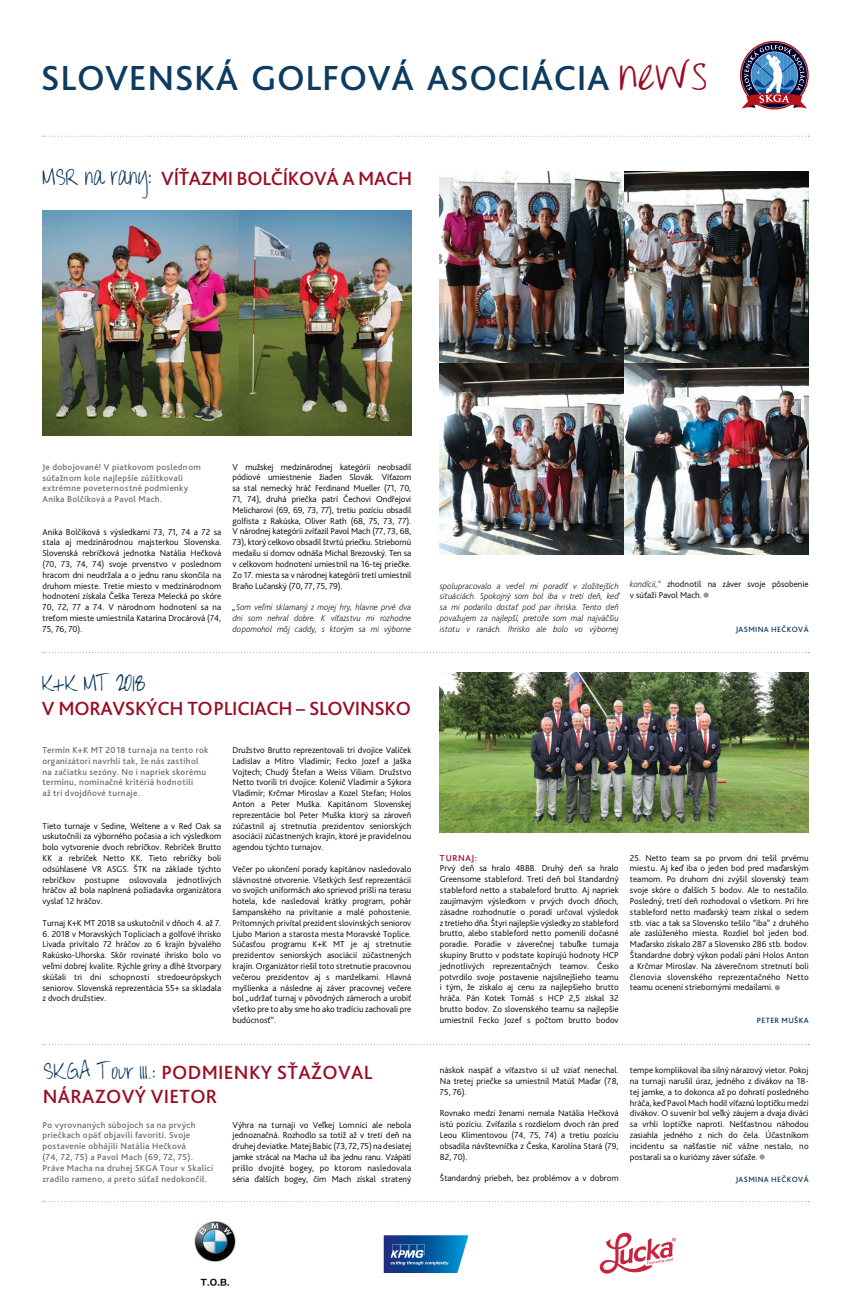
<style>
.page{position:relative;width:851px;height:1304px;background:#fff}
.page>*{position:absolute;margin:0;border:0;box-sizing:border-box;transform-origin:0 0}
.t1{font:500 36.4px "Bliss Pro";letter-spacing:.015em;color:#0e3b60}
.t2{font:24px "Throw My Hands Upinthe Air";letter-spacing:-.05em;color:#0e3b60;scale:.83 1}
.t3{font:500 20px "Bliss Pro";letter-spacing:-.015em;color:#9b0c25}
.t4{font:500 20px/24px "Bliss Pro";letter-spacing:.015em;color:#9b0c25}
.t5{font:300 9px/10.8px "Bliss Pro";color:#000;text-align:justify}
.t6{font:500 9px/10.8px "Bliss Pro";letter-spacing:.03em;color:#6d6e71}
.t7{font:italic 200 9px/10.8px "Bliss Pro";color:#000;text-align:justify}
.t8{font:500 9px "Bliss Pro";letter-spacing:.065em;color:#9b0c25}
.t9{font:500 8px "Bliss Pro";letter-spacing:.045em;color:#0e3b60}
.s1{font-family:"Throw My Hands Upinthe Air";font-weight:400;font-size:44px;color:#9b0c25}
.s2{font-family:"Throw My Hands Upinthe Air";font-weight:400;font-size:24px;color:#0e3b60}
.s3{font-weight:300}
.s4{font-style:italic}
.s5{font-family:"Throw My Hands Upinthe Air";font-weight:400;color:#0e3b60}
.s6{font-weight:200;font-style:italic}
</style>
<div class="page">
<svg style="left:741px;top:42px;width:66px;height:67px"></svg>
<svg style="left:43px;top:1201px;width:765px;height:1px"></svg>
<svg style="left:43px;top:136px;width:766px;height:1px"></svg>
<svg style="left:43px;top:652px;width:765px;height:1px"></svg>
<svg style="left:43px;top:1044px;width:765px;height:1px"></svg>
<img style="left:43px;top:211px;width:368px;height:225px">
<img style="left:440px;top:172px;width:368px;height:382px">
<img style="left:440px;top:672px;width:368px;height:160px">
<svg style="left:383px;top:1235px;width:85px;height:38px;background:#2b71ac"></svg>
<img style="left:194px;top:1221px;width:42px;height:65px">
<svg style="left:599px;top:1233px;width:76px;height:41px"></svg>
<svg style="left:774px;top:985px;width:5px;height:5px"></svg>
<svg style="left:703px;top:593px;width:5px;height:5px"></svg>
<svg style="left:759px;top:1154px;width:5px;height:6px"></svg>
<h1 class="t1" style="left:41px;top:56px;width:668px">SLOVENSKÁ GOLFOVÁ ASOCIÁCIA <span class="s1">news</span></h1>
<h3 class="t3" style="left:43px;top:166px;width:370px"><span class="s2">MSR na rany:</span> VÍŤAZMI BOLČÍKOVÁ A MACH</h3>
<p class="t6" style="left:43px;top:461px;width:160px">Je dobojované! V piatkovom poslednom súťažnom kole najlepšie zúžitkovali extrémne poveternostné podmienky Anika Bolčíková a Pavol Mach.</p>
<p class="t5" style="left:43px;top:526px;width:180px">Anika Bolčíková s výsledkami 73, 71, 74 a 72 sa stala aj medzinárodnou majsterkou Slovenska.<br>Slovenská rebríčková jednotka Natália Hečková (70, 73, 74, 74) svoje prvenstvo v poslednom hracom dni neudržala a o jednu ranu skončila na druhom mieste. Tretie miesto v medzinárodnom hodnotení získala Češka Tereza Melecká po skóre 70, 72, 77 a 74. V národnom hodnotení sa na treťom mieste umiestnila Katarína Drocárová (74, 75, 76, 70).</p>
<p class="t5" style="left:232px;top:461px;width:180px">V mužskej medzinárodnej kategórii neobsadil pódiové umiestnenie žiaden Slovák. Víťazom sa stal nemecký hráč Ferdinand Mueller (71, 70, 71, 74), druhá priečka patrí Čechovi Ondřejovi Melicharovi (69, 69, 73, 77), tretiu pozíciu obsadil golfista z Rakúska, Oliver Rath (68, 75, 73, 77).<br>V národnej kategórii zvíťazil Pavol Mach (77, 73, 68, 73), ktorý celkovo obsadil štvrtú priečku. Striebornú medailu si domov odnáša Michal Brezovský. Ten sa v celkovom hodnotení umiestnil na 16-tej priečke.<br>Zo 17. miesta sa v národnej kategórii tretí umiestnil Braňo Lučanský (70, 77, 75, 79).</p>
<p class="t7" style="left:232px;top:601px;width:180px"><span class="s3">„</span>Som veľmi sklamaný z mojej hry, hlavne prvé dva dni som nehral dobre. K víťazstvu mi rozhodne dopomohol môj caddy, s ktorým sa mi výborne</p>
<h2 class="t2" style="left:42px;top:668px;width:126px">K+K MT 2018</h2>
<h3 class="t3" style="left:42px;top:696px;width:370px">V MORAVSKÝCH TOPLICIACH – SLOVINSKO</h3>
<p class="t6" style="left:43px;top:744px;width:167px">Termín K+K MT 2018 turnaja na tento rok organizátori navrhli tak, že nás zastihol na začiatku sezóny. No i napriek skorému termínu, nominačné kritériá hodnotili<br>až tri dvojdňové turnaje.</p>
<p class="t5" style="left:43px;top:820px;width:180px">Tieto turnaje v Sedine, Weltene a v Red Oak sa uskutočnili za výborného počasia a ich výsledkom bolo vytvorenie dvoch rebríčkov. Rebríček Brutto KK a rebríček Netto KK. Tieto rebríčky boli odsúhlasené VR ASGS. ŠTK na základe týchto rebríčkov postupne oslovovala jednotlivých hráčov až bola naplnená požiadavka organizátora vyslať 12 hráčov.</p>
<p class="t5" style="left:43px;top:917px;width:180px">Turnaj K+K MT 2018 sa uskutočnil v dňoch 4. až 7.</p>
<p class="t5" style="left:43px;top:928px;width:180px">6. 2018 v Moravských Topliciach a golfové ihrisko Livada privítalo 72 hráčov zo 6 krajín bývalého Rakúsko-Uhorska. Skôr rovinaté ihrisko bolo vo veľmi dobrej kvalite. Rýchle gríny a dlhé štvorpary skúšali tri dni schopnosti stredoeurópskych seniorov. Slovenská reprezentácia 55+ sa skladala z dvoch družstiev.</p>
<p class="t5" style="left:232px;top:744px;width:180px">Družstvo Brutto reprezentovali tri dvojice Valíček Ladislav a Mitro Vladimír; Fecko Jozef a Jaška Vojtech; Chudý Štefan a Weiss Viliam. Družstvo Netto tvorili tri dvojice: Kolenič Vladimír a Sýkora Vladimír; Krčmar Miroslav a Kozel Stefan; Holos Anton a Peter Muška. Kapitánom Slovenskej reprezentácie bol Peter Muška ktorý sa zároveň zúčastnil aj stretnutia prezidentov seniorských asociácií zúčastnených krajín, ktoré je pravidelnou agendou týchto turnajov.</p>
<p class="t5" style="left:232px;top:863px;width:180px">Večer po ukončení porady kapitánov nasledovalo slávnostné otvorenie. Všetkých šesť reprezentácií vo svojich uniformách ako sprievod prišli na terasu hotela, kde nasledoval krátky program, pohár šampanského na privítanie a malé pohostenie.<br>Prítomných privítal prezident slovinských seniorov Ljubo Marion a starosta mesta Moravské Toplice.<br>Súčasťou programu K+K MT je aj stretnutie prezidentov seniorských asociácií zúčastnených krajín. Organizátor riešil toto stretnutie pracovnou večerou prezidentov aj s manželkami. Hlavná myšlienka a následne aj záver pracovnej večere bol <span class="s4">„</span>udržať turnaj v pôvodných zámeroch a urobiť všetko pre to aby sme ho ako tradíciu zachovali pre budúcnosť“.</p>
<h3 class="t4" style="left:43px;top:1060px;width:331px"><span class="s2">SKGA T</span><span class="s5">our III.:</span> PODMIENKY SŤAŽOVAL<br>NÁRAZOVÝ VIETOR</h3>
<p class="t6" style="left:43px;top:1119px;width:172px">Po vyrovnaných súbojoch sa na prvých priečkach opäť objavili favoriti. Svoje postavenie obhájili Natália Hečková<br>(74, 72, 75) a Pavol Mach (69, 72, 75).<br>Práve Macha na druhej SKGA Tour v Skalici zradilo rameno, a preto súťaž nedokončil.</p>
<p class="t5" style="left:232px;top:1119px;width:180px">Výhra na turnaji vo Veľkej Lomnici ale nebola jednoznačná. Rozhodlo sa totiž až v tretí deň na druhej deviatke. Matej Babic (73, 72, 75) na desiatej jamke strácal na Macha už iba jednu ranu. Vzápätí prišlo dvojité bogey, po ktorom nasledovala séria ďalších bogey, čím Mach získal stratený</p>
<p class="t7" style="left:440px;top:580px;width:180px">spolupracovalo a vedel mi poradiť v zložitejších situáciách. Spokojný som bol iba v tretí deň, keď sa mi podarilo dostať pod par ihriska. Tento deň považujem za najlepší, pretože som mal najväčšiu istotu v ranách. Ihrisko ale bolo vo výbornej</p>
<p class="t5" style="left:630px;top:578px;width:180px"><span class="s6">kondícii,“</span> zhodnotil na záver svoje pôsobenie v súťaži Pavol Mach.</p>
<p class="t9" style="left:735px;top:624px;width:74px">JASMINA HEČKOVÁ</p>
<p class="t8" style="left:440px;top:852px;width:39px">TURNAJ:</p>
<p class="t5" style="left:440px;top:863px;width:180px">Prvý deň sa hralo 4BBB. Druhý deň sa hralo Greensome stableford. Tretí deň bol štandardný stableford netto a stabaleford brutto. Aj napriek zaujímavým výsledkom v prvých dvoch dňoch, zásadne rozhodnutie o poradí určoval výsledok z tretieho dňa. Štyri najlepšie výsledky zo stableford brutto, alebo stableford netto pomenili dočasné poradie. Poradie v záverečnej tabuľke turnaja skupiny Brutto v podstate kopírujú hodnoty HCP jednotlivých reprezentačných teamov. Česko potvrdilo svoje postavenie najsilnejšieho teamu i tým, že získalo aj cenu za najlepšieho brutto hráča. Pán Kotek Tomáš s HCP 2,5 získal 32 brutto bodov. Zo slovenského teamu sa najlepšie umiestnil Fecko Jozef s počtom brutto bodov</p>
<p class="t5" style="left:630px;top:852px;width:180px">25. Netto team sa po prvom dni tešil prvému miestu. Aj keď iba o jeden bod pred maďarským teamom. Po druhom dni zvýšil slovenský team svoje skóre o ďalších 5 bodov. Ale to nestačilo.<br>Posledný, tretí deň rozhodoval o všetkom. Pri hre stableford netto maďarský team získal o sedem stb. viac a tak sa Slovensko tešilo “iba” z druhého ale zaslúženého miesta. Rozdiel bol jeden bod.<br>Maďarsko získalo 287 a Slovensko 286 stb. bodov.<br>Štandardne dobrý výkon podali páni Holos Anton a Krčmar Miroslav. Na záverečnom stretnutí boli členovia slovenského reprezentačného Netto teamu ocenení striebornými medailami.</p>
<p class="t9" style="left:756px;top:1015px;width:53px">PETER MUŠKA</p>
<p class="t5" style="left:440px;top:1065px;width:180px">náskok naspäť a víťazstvo si už vziať nenechal.<br>Na tretej priečke sa umiestnil Matúš Maďar (78, 75, 76).</p>
<p class="t5" style="left:440px;top:1108px;width:180px">Rovnako medzi ženami nemala Natália Hečková istú pozíciu. Zvíťazila s rozdielom dvoch rán pred Leou Klimentovou (74, 75, 74) a tretiu pozíciu obsadila návštevníčka z Česka, Karolína Stará (79, 82, 70).</p>
<p class="t5" style="left:440px;top:1173px;width:180px">Štandardný priebeh, bez problémov a v dobrom</p>
<p class="t5" style="left:630px;top:1065px;width:180px">tempe komplikoval iba silný nárazový vietor. Pokoj na turnaji narušil úraz, jedného z divákov na 18- tej jamke, a to dokonca až po dohratí posledného hráča, keď Pavol Mach hodil víťaznú loptičku medzi divákov. O suvenír bol veľký záujem a dvaja diváci sa vrhli loptičke naproti. Nešťastnou náhodou zasiahla jedného z nich do čela. Účastníkom incidentu sa našťastie nič vážne nestalo, no postarali sa o kuriózny záver súťaže.</p>
<p class="t9" style="left:735px;top:1175px;width:74px">JASMINA HEČKOVÁ</p>
</div>
